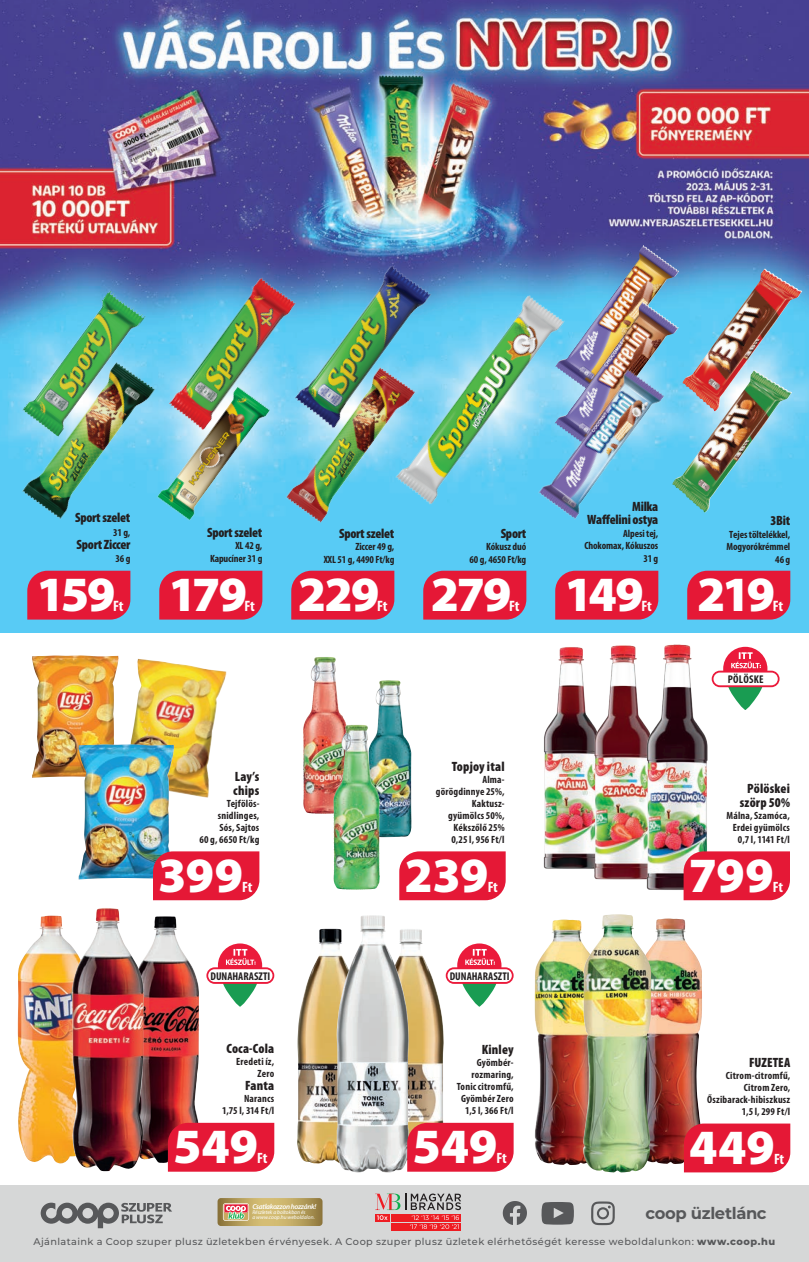
<style>
.page{position:relative;width:809px;height:1262px;background:#fff}
.page>*{position:absolute;margin:0;border:0;box-sizing:border-box;transform-origin:0 0}
.t1{font:900 49.5px "Myriad Pro";letter-spacing:-.02em;color:#fff}
.t2{font:700 16.35px "Montserrat";letter-spacing:-.02em;color:#57585a}
.t3{font:700 condensed 15.15px "Myriad Pro";letter-spacing:-.02em;color:#fff}
.t4{font:700 condensed 15px "Myriad Pro";letter-spacing:-.015em;color:#fff}
.t5{font:900 condensed 13.5px/13.5px "Myriad Pro";letter-spacing:-.02em;color:#231f20;text-align:right}
.t6{font:900 condensed 13.5px/13.5px "Myriad Pro";letter-spacing:.015em;color:#231f20}
.t7{font:900 condensed 13.5px "Myriad Pro";color:#231f20}
.t8{font:700 condensed 11.25px "Myriad Pro";color:#231f20}
.t9{font:700 condensed 11.25px "Myriad Pro";letter-spacing:.02em;color:#231f20}
.t10{font:700 condensed 10.5px/12px "Myriad Pro";letter-spacing:.015em;color:#231f20;text-align:right}
.t11{font:700 condensed 10.5px/12.6px "Myriad Pro";letter-spacing:-.01em;color:#231f20;text-align:right}
.t12{font:500 9.75px "Montserrat";letter-spacing:.045em;color:#57585a}
.t13{font:italic 600 7.35px "Myriad Pro";letter-spacing:-.04em;color:#fff}
.t14{font:italic 5.4px/4.8px "Myriad Pro";color:#fff}
.s1{font-weight:800}
</style>
<div class="page">
<img style="left:0;top:0;width:808px;height:632px">
<div style="left:0;top:1185px;width:808px;height:77px;background:#d6d7d7"></div>
<div style="left:391px;top:1222px;width:70px;height:8px;background:#ee1d23"></div>
<svg style="left:375px;top:1193px;width:86px;height:36px"></svg>
<svg style="left:217px;top:1198px;width:105px;height:28px"></svg>
<svg style="left:541px;top:1202px;width:33px;height:23px"></svg>
<svg style="left:591px;top:1201px;width:23px;height:24px"></svg>
<svg style="left:502px;top:1201px;width:24px;height:24px"></svg>
<svg style="left:41px;top:1203px;width:131px;height:25px"></svg>
<img style="left:17px;top:915px;width:53px;height:249px">
<img style="left:145px;top:916px;width:55px;height:247px">
<img style="left:70px;top:908px;width:75px;height:264px">
<img style="left:297px;top:929px;width:39px;height:235px">
<img style="left:409px;top:929px;width:35px;height:194px">
<img style="left:336px;top:915px;width:73px;height:257px">
<img style="left:534px;top:919px;width:48px;height:246px">
<img style="left:651px;top:918px;width:51px;height:246px">
<img style="left:582px;top:914px;width:69px;height:258px">
<img style="left:32px;top:655px;width:87px;height:123px">
<img style="left:130px;top:659px;width:96px;height:139px">
<img style="left:78px;top:744px;width:96px;height:135px">
<img style="left:311px;top:657px;width:15px;height:54px">
<img style="left:367px;top:680px;width:45px;height:158px">
<img style="left:341px;top:725px;width:9px;height:57px">
<img style="left:543px;top:647px;width:43px;height:222px">
<img style="left:586px;top:645px;width:51px;height:235px">
<img style="left:637px;top:644px;width:71px;height:246px">
<img style="left:672px;top:370px;width:119px;height:143px">
<img style="left:682px;top:268px;width:119px;height:144px">
<img style="left:555px;top:245px;width:124px;height:147px">
<img style="left:287px;top:256px;width:152px;height:104px">
<img style="left:392px;top:290px;width:177px;height:217px">
<img style="left:160px;top:267px;width:145px;height:108px">
<img style="left:147px;top:375px;width:135px;height:156px">
<img style="left:279px;top:360px;width:142px;height:168px">
<img style="left:15px;top:353px;width:145px;height:171px">
<img style="left:22px;top:290px;width:123px;height:147px">
<img style="left:554px;top:301px;width:124px;height:148px">
<img style="left:531px;top:361px;width:141px;height:165px">
<div style="left:555px;top:571px;width:103px;height:49px;background:#e51836"></div>
<div style="left:159px;top:571px;width:103px;height:49px;background:#e51836"></div>
<div style="left:27px;top:571px;width:103px;height:49px;background:#e51836"></div>
<div style="left:291px;top:571px;width:103px;height:49px;background:#e51836"></div>
<div style="left:423px;top:571px;width:103px;height:49px;background:#e51836"></div>
<div style="left:687px;top:571px;width:103px;height:49px;background:#e51836"></div>
<div style="left:153px;top:851px;width:106px;height:49px;background:#e51836"></div>
<div style="left:683px;top:1123px;width:107px;height:49px;background:#e51836"></div>
<div style="left:399px;top:851px;width:106px;height:49px;background:#e51836"></div>
<div style="left:683px;top:851px;width:106px;height:49px;background:#e51836"></div>
<div style="left:407px;top:1123px;width:106px;height:49px;background:#e51836"></div>
<div style="left:723px;top:647px;width:44px;height:44px;background:#eb1a3b;border-radius:50%"></div>
<svg style="left:711px;top:671px;width:68px;height:16px"></svg>
<svg style="left:723px;top:652px;width:43px;height:58px"></svg>
<div style="left:713px;top:672px;width:64px;height:13px;background:#fff;border-radius:6px"></div>
<svg style="left:457px;top:943px;width:44px;height:45px"></svg>
<svg style="left:445px;top:967px;width:68px;height:17px"></svg>
<svg style="left:458px;top:949px;width:42px;height:58px"></svg>
<div style="left:447px;top:969px;width:64px;height:13px;background:#fff;border-radius:6px"></div>
<svg style="left:218px;top:943px;width:44px;height:45px"></svg>
<svg style="left:206px;top:967px;width:68px;height:17px"></svg>
<svg style="left:219px;top:949px;width:42px;height:58px"></svg>
<div style="left:208px;top:969px;width:64px;height:13px;background:#fff;border-radius:6px"></div>
<div style="left:168px;top:1123px;width:106px;height:49px;background:#e51836"></div>
<p class="t5" style="left:75px;top:511px;width:57px">Sport szelet</p>
<p class="t10" style="left:113px;top:526px;width:19px">31 g,</p>
<p class="t5" style="left:77px;top:538px;width:55px">Sport Ziccer</p>
<p class="t10" style="left:115px;top:552px;width:16px">36 g</p>
<p class="t5" style="left:207px;top:525px;width:57px">Sport szelet</p>
<p class="t11" style="left:210px;top:539px;width:54px">XL 42 g,<br>Kapucíner 31 g</p>
<p class="t5" style="left:339px;top:526px;width:57px">Sport szelet</p>
<p class="t11" style="left:323px;top:540px;width:72px">Ziccer 49 g,<br>XXL 51 g, 4490 Ft/kg</p>
<p class="t5" style="left:500px;top:526px;width:27px">Sport</p>
<p class="t11" style="left:469px;top:540px;width:58px">Kókusz duó<br>60 g, 4650 Ft/kg</p>
<p class="t5" style="left:587px;top:499px;width:73px">Milka<br>Waffelini ostya</p>
<p class="t11" style="left:584px;top:527px;width:75px">Alpesi tej,<br>Chokomax, Kókuszos<br>31 g</p>
<p class="t5" style="left:770px;top:514px;width:21px">3Bit</p>
<p class="t11" style="left:726px;top:528px;width:65px">Tejes töltelékkel,<br>Mogyorókrémmel<br>46 g</p>
<h1 class="t1" style="left:36px;top:566px;width:81px">159</h1>
<h3 class="t3" style="left:113px;top:597px;width:12px">Ft</h3>
<h1 class="t1" style="left:168px;top:566px;width:80px">179</h1>
<h3 class="t3" style="left:244px;top:597px;width:12px">Ft</h3>
<h1 class="t1" style="left:298px;top:566px;width:83px">229</h1>
<h3 class="t3" style="left:377px;top:597px;width:12px">Ft</h3>
<h1 class="t1" style="left:430px;top:566px;width:82px">279</h1>
<h3 class="t3" style="left:509px;top:597px;width:12px">Ft</h3>
<h1 class="t1" style="left:564px;top:566px;width:81px">149</h1>
<h3 class="t3" style="left:641px;top:597px;width:12px">Ft</h3>
<h1 class="t1" style="left:697px;top:566px;width:79px">219</h1>
<h3 class="t3" style="left:772px;top:597px;width:12px">Ft</h3>
<p class="t9" style="left:727px;top:672px;width:37px">PÖLÖSKE</p>
<p class="t6" style="left:233px;top:770px;width:28px">Lay’s chips</p>
<p class="t10" style="left:199px;top:797px;width:61px">Tejfölös&shy;snidlinges,<br>Sós, Sajtos<br>60 g, 6650 Ft/kg</p>
<p class="t6" style="left:451px;top:759px;width:54px">Topjoy ital</p>
<p class="t10" style="left:435px;top:773px;width:70px">Alma&shy;görögdinnye 25%,<br>Kaktusz&shy;gyümölcs 50%,<br>Kékszőlő 25%<br>0,25 l, 956 Ft/l</p>
<p class="t6" style="left:739px;top:782px;width:52px;text-align:center">Pölöskei szörp 50%</p>
<p class="t10" style="left:726px;top:809px;width:65px">Málna, Szamóca,<br>Erdei gyümölcs<br>0,7 l, 1141 Ft/l</p>
<h1 class="t1" style="left:158px;top:847px;width:86px">399</h1>
<h3 class="t4" style="left:242px;top:877px;width:12px">Ft</h3>
<h1 class="t1" style="left:404px;top:847px;width:86px">239</h1>
<h3 class="t4" style="left:487px;top:877px;width:12px">Ft</h3>
<h1 class="t1" style="left:688px;top:847px;width:87px">799</h1>
<h3 class="t4" style="left:772px;top:877px;width:12px">Ft</h3>
<p class="t8" style="left:210px;top:969px;width:61px">DUNAHARASZTI</p>
<p class="t8" style="left:449px;top:969px;width:61px">DUNAHARASZTI</p>
<p class="t6" style="left:226px;top:1041px;width:49px">Coca-Cola</p>
<p class="t10" style="left:236px;top:1055px;width:40px">Eredeti íz,<br>Zero</p>
<p class="t5" style="left:245px;top:1079px;width:30px">Fanta</p>
<p class="t10" style="left:222px;top:1092px;width:53px">Narancs<br>1,75 l, 314 Ft/l</p>
<p class="t5" style="left:481px;top:1043px;width:33px">Kinley</p>
<p class="t10" style="left:456px;top:1056px;width:58px">Gyömbér&shy;rozmaring,<br>Tonic citromfű,<br>Gyömbér Zero<br>1,5 l, 366 Ft/l</p>
<h1 class="t1" style="left:173px;top:1118px;width:87px">549</h1>
<h3 class="t4" style="left:257px;top:1149px;width:12px">Ft</h3>
<h1 class="t1" style="left:412px;top:1118px;width:87px">549</h1>
<h3 class="t4" style="left:496px;top:1149px;width:12px">Ft</h3>
<p class="t7" style="left:748px;top:1054px;width:43px">FUZETEA</p>
<p class="t10" style="left:707px;top:1069px;width:85px">Citrom-citromfű,<br>Citrom Zero,<br>Őszibarack-hibiszkusz<br>1,5 l, 299 Ft/l</p>
<h1 class="t1" style="left:688px;top:1119px;width:87px">449</h1>
<h3 class="t4" style="left:773px;top:1149px;width:12px">Ft</h3>
<p class="t13" style="left:252px;top:1202px;width:65px">Csatlakozzon hozzánk!</p>
<p class="t14" style="left:252px;top:1209px;width:64px">Részletek a boltokban és<br>a www.coop.hu weboldalon.</p>
<h2 class="t2" style="left:645px;top:1201px;width:123px">coop üzletlánc</h2>
<p class="t12" style="left:33px;top:1234px;width:743px">Ajánlataink a Coop szuper plusz üzletekben érvényesek. A Coop szuper plusz üzletek elérhetőségét keresse weboldalunkon: <span class="s1">www.coop.hu</span></p>
</div>
